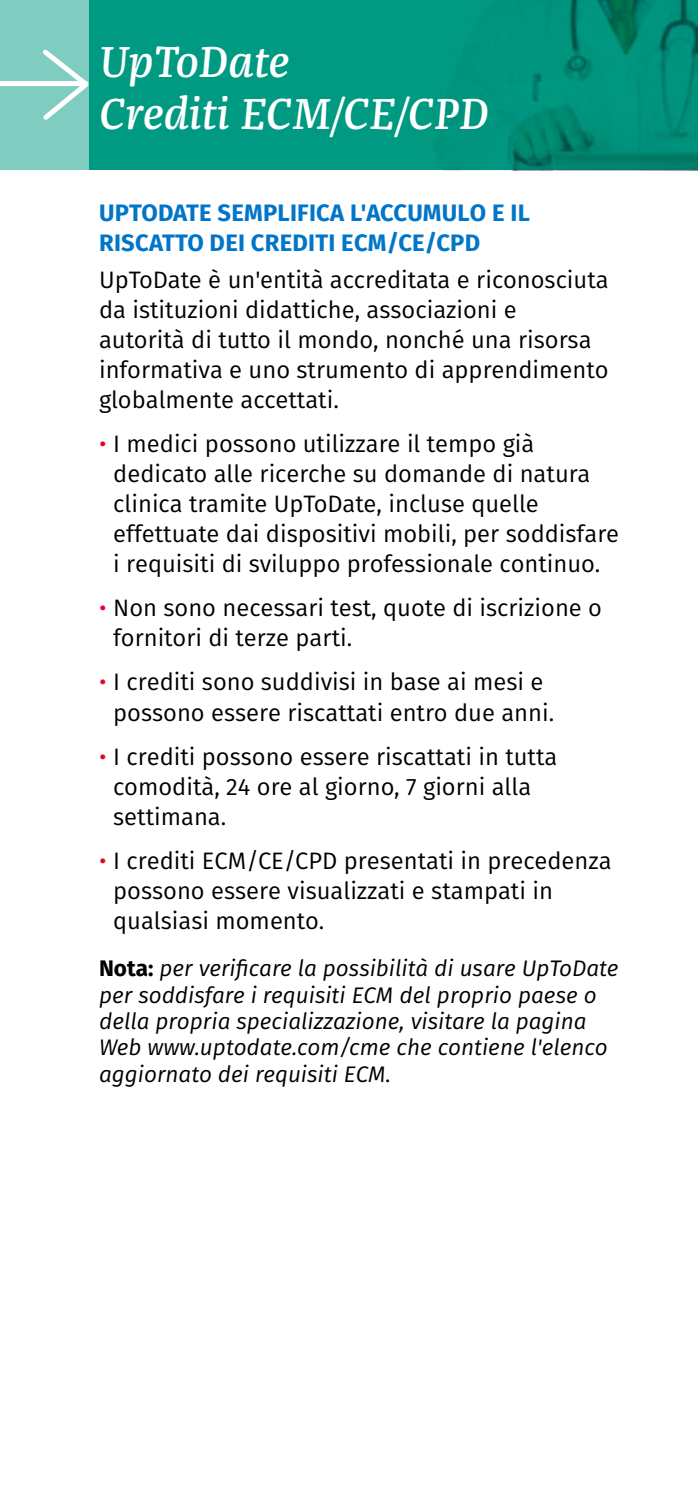
<style>
.page{position:relative;width:698px;height:1510px;background:#fff}
.page>*{position:absolute;margin:0;border:0;box-sizing:border-box;transform-origin:0 0}
.t1{font:italic 500 45px/52.5px "Franziska Pro";color:#fff}
.t2{font:23.75px/30px "Fira Sans";color:#000}
.t3{font:700 23.75px/30px "Fira Sans";letter-spacing:.01em;color:#0075c9}
.t4{font:italic 22.5px/26.2px "Fira Sans";color:#000}
.s1{color:#eb0029}
.s2{font-weight:700;font-style:normal}
</style>
<div class="page">
<div style="left:0;top:0;width:698px;height:170px;background:#009a82"></div>
<div style="left:0;top:0;width:88px;height:170px;background:#7fccc0"></div>
<div style="left:0;top:81px;width:86px;height:5px;background:#fff"></div>
<svg style="left:43px;top:45px;width:46px;height:79px"></svg>
<h1 class="t1" style="left:99px;top:35px;width:391px">UpToDate<br>Crediti ECM/CE/CPD</h1>
<p class="t3" style="left:99px;top:196px;width:432px">UPTODATE SEMPLIFICA L'ACCUMULO E IL<br>RISCATTO DEI CRE DITI ECM</p>
<p class="t3" style="left:387px;top:226px;width:95px">/CE /CPD</p>
<p class="t2" style="left:99px;top:264px;width:511px">UpToDate è un'entità accreditata e riconosciuta da istituzioni didattiche, associazioni e<br>autorità di tutto il mondo, nonché una risorsa informativa e uno strumento di apprendimento globalmente accettati.</p>
<p class="t2" style="left:113px;top:428px;width:507px;text-indent:-14px"><span class="s1">•</span> I medici possono utilizzare il tempo già dedicato alle ricerche su domande di natura clinica tramite UpToDate, incluse quelle effettuate dai dispositivi mobili, per soddisfare i requisiti di sviluppo professionale continuo.</p>
<p class="t2" style="left:113px;top:592px;width:490px;text-indent:-14px"><span class="s1">•</span> Non sono necessari test, quote di iscrizione o fornitori di terze parti.</p>
<p class="t2" style="left:99px;top:666px;width:456px;text-align:center"><span class="s1">•</span> I crediti sono suddivisi in base ai mesi e possono essere riscattati entro due anni.</p>
<p class="t2" style="left:113px;top:741px;width:445px;text-indent:-14px"><span class="s1">•</span> I crediti possono essere riscattati in tutta comodità, 24 ore al giorno, 7 giorni alla settimana.</p>
<p class="t2" style="left:113px;top:845px;width:500px;text-indent:-14px"><span class="s1">•</span> I crediti ECM/CE/CPD presentati in precedenza possono essere visualizzati e stampati in qualsiasi momento.</p>
<p class="t4" style="left:99px;top:955px;width:521px"><span class="s2">NOTA:</span> per verificare la possibilità di usare UpToDate per soddisfare i requisiti ECM del proprio paese o della propria specializzazione, visitare la pagina Web www.uptodate.com/cme che contiene l'elenco aggiornato dei requisiti ECM.</p>
</div>
